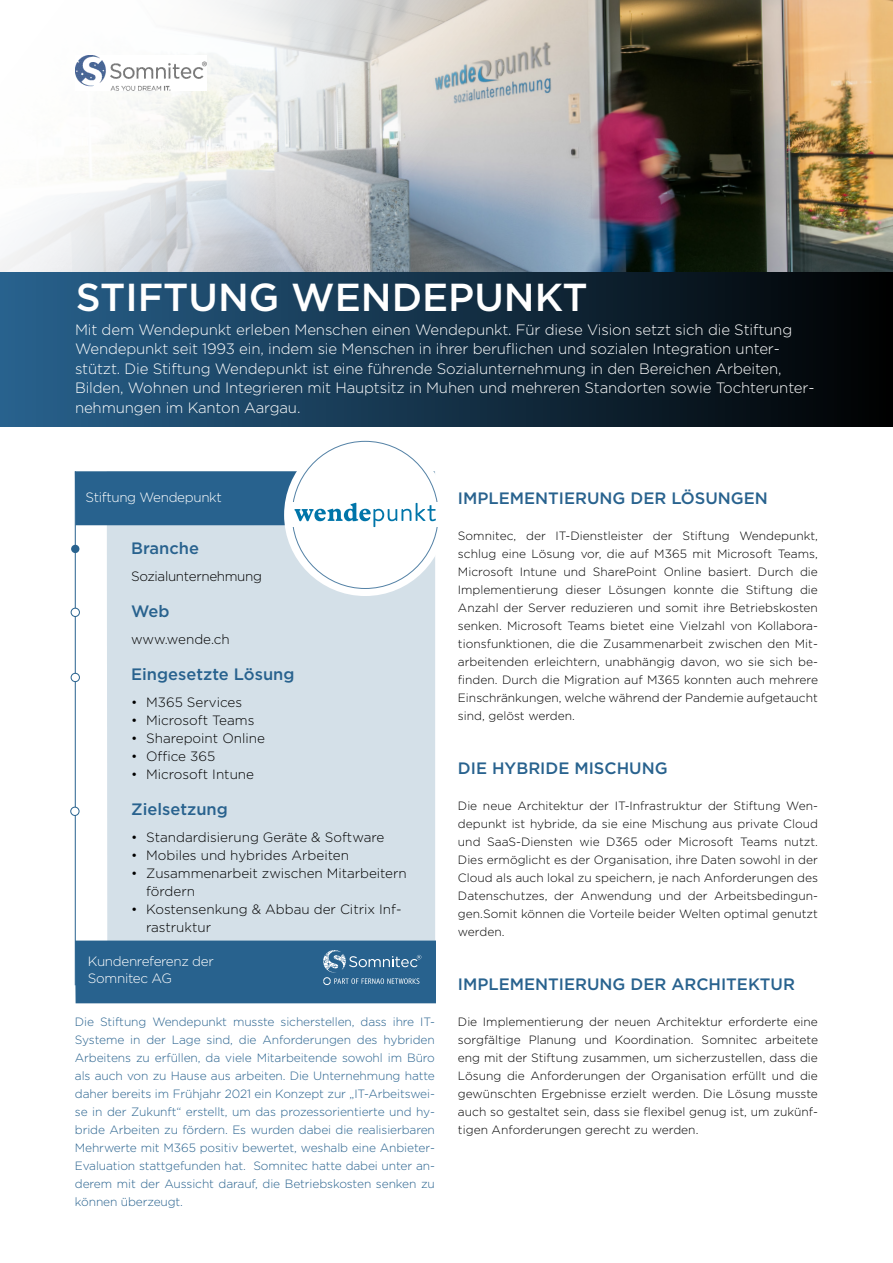
<style>
.page{position:relative;width:893px;height:1263px;background:#fff}
.page>*{position:absolute;margin:0;border:0;box-sizing:border-box;transform-origin:0 0}
.t1{font:500 39px "Gotham";color:#fff}
.t2{font:500 16.5px "Gotham";color:#28628e}
.t3{font:300 15px/19.5px "Gotham";letter-spacing:-.01em;color:#fff}
.t4{font:300 13.5px/18px "Gotham";color:#000}
.t5{font:300 13.5px/16.5px "Gotham";letter-spacing:-.025em;color:#fff}
.t6{font:300 13.5px "Gotham";letter-spacing:-.025em;color:#000}
.t7{font:300 12px/18px "Gotham";color:#000;text-align:justify}
.t8{font:300 12px/18px "Gotham";letter-spacing:-.01em;color:#28628e;text-align:justify}
</style>
<div class="page">
<div style="left:107px;top:589px;width:328px;height:351px;background:#d4e0e8"></div>
<img style="left:1px;top:0;width:892px;height:273px">
<div style="left:0;top:273px;width:893px;height:154px;background:linear-gradient(to right,#28628e,#000)"></div>
<hr style="left:75px;top:471px;width:1px;height:514px;background:#28628e">
<div style="left:71px;top:545px;width:8px;height:8px;background:#28628e;border-radius:50%"></div>
<div style="left:71px;top:608px;width:8px;height:8px;background:#fff;border-radius:50%"></div>
<div style="left:71px;top:608px;width:9px;height:9px;border:1px solid #28628e;border-radius:50%"></div>
<div style="left:71px;top:673px;width:8px;height:9px;background:#fff;border-radius:50%"></div>
<div style="left:71px;top:673px;width:9px;height:9px;border:1px solid #28628e;border-radius:50%"></div>
<div style="left:71px;top:807px;width:8px;height:8px;background:#fff;border-radius:50%"></div>
<div style="left:70px;top:807px;width:9px;height:9px;border:1px solid #28628e;border-radius:50%"></div>
<div style="left:284px;top:434px;width:162px;height:162px;background:#fff;border-radius:50%"></div>
<div style="left:75px;top:940px;width:361px;height:63px;background:#28628e"></div>
<img style="left:75px;top:55px;width:131px;height:36px">
<svg style="left:75px;top:441px;width:363px;height:148px"></svg>
<p class="t1" style="left:76px;top:272px;width:514px">STIFTUNG WENDEPUNKT</p>
<p class="t3" style="left:75px;top:319px;width:741px">Mit dem Wendepunkt erleben Menschen einen Wendepunkt. Für diese Vision setzt sich die Stiftung Wendepunkt seit 1993 ein, indem sie Menschen in ihrer beruflichen und sozialen Integration unter&shy;stützt. Die Stiftung Wendepunkt ist eine führende Sozialunternehmung in den Bereichen Arbeiten, Bilden, Wohnen und Integrieren mit Hauptsitz in Muhen und mehreren Standorten sowie Tochterunter&shy;nehmungen im Kanton Aargau.</p>
<p class="t5" style="left:85px;top:489px;width:138px">Stiftung Wendepunkt</p>
<p class="t2" style="left:131px;top:538px;width:69px">Branche</p>
<p class="t6" style="left:131px;top:568px;width:132px">Sozialunternehmung</p>
<p class="t2" style="left:131px;top:601px;width:40px">Web</p>
<p class="t4" style="left:131px;top:630px;width:100px">www.wende.ch</p>
<p class="t2" style="left:131px;top:664px;width:165px">Eingesetzte Lösung</p>
<p class="t4" style="left:131px;top:693px;width:113px">• M365 Services</p>
<p class="t4" style="left:131px;top:711px;width:125px">• Microsoft Teams</p>
<p class="t4" style="left:131px;top:729px;width:135px">• Sharepoint Online</p>
<p class="t4" style="left:131px;top:747px;width:86px">• Office 365</p>
<p class="t4" style="left:131px;top:765px;width:124px">• Microsoft Intune</p>
<p class="t2" style="left:131px;top:799px;width:98px">Zielsetzung</p>
<p class="t4" style="left:131px;top:828px;width:255px">• Standardisierung Geräte &amp; Software</p>
<p class="t4" style="left:131px;top:846px;width:219px">• Mobiles und hybrides Arbeiten</p>
<p class="t4" style="left:146px;top:864px;width:262px;text-indent:-15px">• Zusammenarbeit zwischen Mitarbeitern fördern</p>
<p class="t4" style="left:146px;top:900px;width:257px;text-indent:-15px">• Kostensenkung &amp; Abbau der Citrix Inf&shy;rastruktur</p>
<p class="t5" style="left:88px;top:953px;width:127px">Kundenreferenz der<br>Somnitec AG</p>
<p class="t8" style="left:75px;top:1012px;width:362px">Die Stiftung Wendepunkt musste sicherstellen, dass ihre IT-Systeme in der Lage sind, die Anforderungen des hybriden Arbeitens zu erfüllen, da viele Mitarbeitende sowohl im Büro als auch von zu Hause aus arbeiten. Die Unternehmung hatte daher bereits im Frühjahr 2021 ein Konzept zur „IT-Arbeitswei&shy;se in der Zukunft“ erstellt, um das prozessorientierte und hy&shy;bride Arbeiten zu fördern. Es wurden dabei die realisierbaren Mehrwerte mit M365 positiv bewertet, weshalb eine Anbieter-Evaluation stattgefunden hat. Somnitec hatte dabei unter an&shy;derem mit der Aussicht darauf, die Betriebskosten senken zu können überzeugt.</p>
<p class="t2" style="left:458px;top:487px;width:312px">IMPLEMENTIERUNG DER LÖSUNGEN</p>
<p class="t7" style="left:458px;top:526px;width:362px">Somnitec, der IT-Dienstleister der Stiftung Wendepunkt, schlug eine Lösung vor, die auf M365 mit Microsoft Teams, Microsoft Intune und SharePoint Online basiert. Durch die Implementierung dieser Lösungen konnte die Stiftung die Anzahl der Server reduzieren und somit ihre Betriebskosten senken. Microsoft Teams bietet eine Vielzahl von Kollabora&shy;tionsfunktionen, die die Zusammenarbeit zwischen den Mit&shy;arbeitenden erleichtern, unabhängig davon, wo sie sich be&shy;finden. Durch die Migration auf M365 konnten auch mehrere Einschränkungen, welche während der Pandemie aufgetaucht sind, gelöst werden.</p>
<p class="t2" style="left:458px;top:757px;width:211px">DIE HYBRIDE MISCHUNG</p>
<p class="t7" style="left:458px;top:796px;width:362px">Die neue Architektur der IT-Infrastruktur der Stiftung Wen&shy;depunkt ist hybride, da sie eine Mischung aus private Cloud und SaaS-Diensten wie D365 oder Microsoft Teams nutzt.<br>Dies ermöglicht es der Organisation, ihre Daten sowohl in der Cloud als auch lokal zu speichern, je nach Anforderungen des Datenschutzes, der Anwendung und der Arbeitsbedingun&shy;gen.Somit können die Vorteile beider Welten optimal genutzt werden.</p>
<p class="t2" style="left:458px;top:973px;width:338px">IMPLEMENTIERUNG DER ARCHITEKTUR</p>
<p class="t7" style="left:458px;top:1012px;width:362px">Die Implementierung der neuen Architektur erforderte eine sorgfältige Planung und Koordination. Somnitec arbeitete eng mit der Stiftung zusammen, um sicherzustellen, dass die Lösung die Anforderungen der Organisation erfüllt und die gewünschten Ergebnisse erzielt werden. Die Lösung musste auch so gestaltet sein, dass sie flexibel genug ist, um zukünf&shy;tigen Anforderungen gerecht zu werden.</p>
</div>
